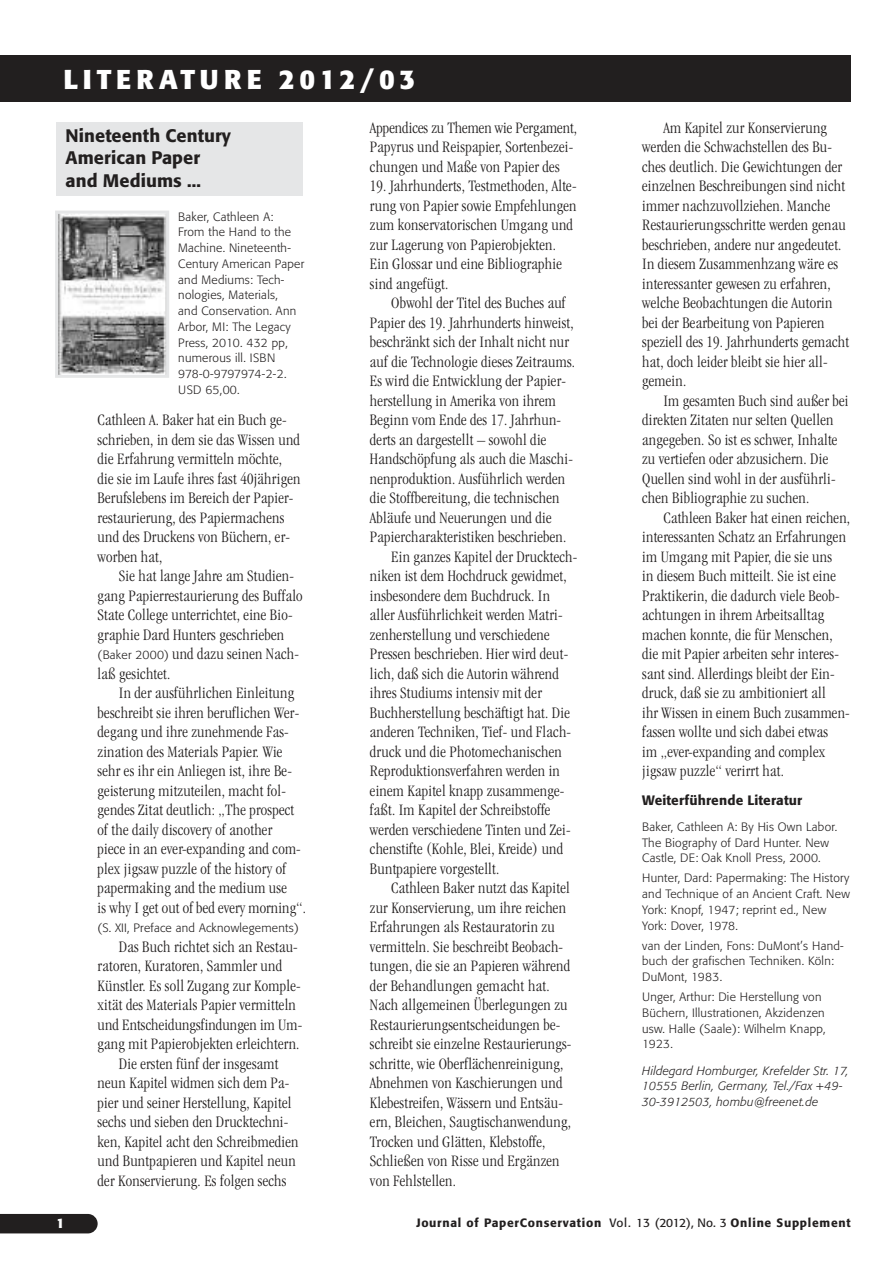
<style>
.page{position:relative;width:893px;height:1263px;background:#fff}
.page>*{position:absolute;margin:0;border:0;box-sizing:border-box;transform-origin:0 0}
.t1{font:700 27px "Formata";letter-spacing:.175em;color:#fff}
.t2{font:500 18px/22.6px "Formata";letter-spacing:.005em;color:#221f1f}
.t3{font:300 condensed 16.5px/19.5px "Garamond";letter-spacing:.015em;color:#221f1f}
.t4{font:500 13.5px "Formata";letter-spacing:.01em;color:#221f1f}
.t5{font:700 13.5px "Formata";color:#fff}
.t6{font:300 12px/15.8px "Formata";letter-spacing:.025em;color:#221f1f}
.t7{font:italic 300 12px/15.8px "Formata";letter-spacing:.015em;color:#221f1f}
.t8{font:500 12px "Formata";letter-spacing:.06em;color:#221f1f}
.s1{font-family:"Formata";font-stretch:normal;font-size:12px}
.s2{font-weight:400}
</style>
<div class="page">
<div style="left:57px;top:122px;width:246px;height:74px;background:#e5e6e7"></div>
<div style="left:0;top:55px;width:850px;height:47px;background:#221f1f"></div>
<div style="left:0;top:1214px;width:98px;height:19px;background:#221f1f"></div>
<img style="left:59px;top:215px;width:106px;height:159px">
<div style="left:55px;top:211px;width:114px;height:167px;border:3px solid #e5e6e7"></div>
<h1 class="t1" style="left:64px;top:68px;width:353px">LITERATURE 2012/03</h1>
<p class="t2" style="left:66px;top:125px;width:167px">Nineteenth Century<br>American Paper and Mediums ...</p>
<p class="t3" style="left:370px;top:119px;width:209px">Appendices zu Themen wie Pergament,<br>Papyrus und Reispapier, Sortenbezei&shy;chungen und Maße von Papier des</p>
<p class="t3" style="left:370px;top:177px;width:208px">19. Jahrhunderts, Testmethoden, Alte&shy;rung von Papier sowie Empfehlungen zum konservatorischen Umgang und zur Lagerung von Papierobjekten.<br>Ein Glossar und eine Bibliographie sind angefügt.</p>
<p class="t3" style="left:391px;top:294px;width:176px">Obwohl der Titel des Buches auf</p>
<p class="t3" style="left:370px;top:314px;width:205px">Papier des 19. Jahrhunderts hinweist,</p>
<p class="t3" style="left:370px;top:333px;width:201px">beschränkt sich der Inhalt nicht nur</p>
<p class="t3" style="left:370px;top:353px;width:207px">auf die Technologie dieses Zeitraums.</p>
<p class="t3" style="left:370px;top:372px;width:198px">Es wird die Entwicklung der Papier-</p>
<p class="t3" style="left:370px;top:392px;width:187px">herstellung in Amerika von ihrem</p>
<p class="t3" style="left:370px;top:411px;width:193px">Beginn vom Ende des 17. Jahrhun-</p>
<p class="t3" style="left:370px;top:431px;width:178px">derts an dargestellt – sowohl die</p>
<p class="t3" style="left:370px;top:450px;width:204px">Handschöpfung als auch die Maschi-</p>
<p class="t3" style="left:370px;top:470px;width:197px">nenproduktion. Ausführlich werden</p>
<p class="t3" style="left:370px;top:489px;width:191px">die Stoffbereitung, die technischen</p>
<p class="t3" style="left:370px;top:509px;width:183px">Abläufe und Neuerungen und die</p>
<p class="t3" style="left:370px;top:528px;width:198px">Papiercharakteristiken beschrieben.</p>
<p class="t3" style="left:391px;top:548px;width:188px">Ein ganzes Kapitel der Drucktech-</p>
<p class="t3" style="left:370px;top:567px;width:198px">niken ist dem Hochdruck gewidmet,</p>
<p class="t3" style="left:370px;top:587px;width:182px">insbesondere dem Buchdruck. In</p>
<p class="t3" style="left:370px;top:606px;width:194px">aller Ausführlichkeit werden Matri-</p>
<p class="t3" style="left:370px;top:626px;width:181px">zenherstellung und verschiedene</p>
<p class="t3" style="left:370px;top:645px;width:200px">Pressen beschrieben. Hier wird deut-</p>
<p class="t3" style="left:370px;top:665px;width:190px">lich, daß sich die Autorin während</p>
<p class="t3" style="left:370px;top:684px;width:173px">ihres Studiums intensiv mit der</p>
<p class="t3" style="left:370px;top:704px;width:201px">Buchherstellung beschäftigt hat. Die</p>
<p class="t3" style="left:370px;top:723px;width:203px">anderen Techniken, Tief- und Flach-</p>
<p class="t3" style="left:370px;top:743px;width:193px">druck und die Photomechanischen</p>
<p class="t3" style="left:370px;top:762px;width:191px">Reproduktionsverfahren werden in</p>
<p class="t3" style="left:370px;top:782px;width:196px">einem Kapitel knapp zusammenge-</p>
<p class="t3" style="left:370px;top:801px;width:182px">faßt. Im Kapitel der Schreibstoffe</p>
<p class="t3" style="left:370px;top:821px;width:202px">werden verschiedene Tinten und Zei-</p>
<p class="t3" style="left:370px;top:840px;width:195px">chenstifte (Kohle, Blei, Kreide) und</p>
<p class="t3" style="left:370px;top:860px;width:131px">Buntpapiere vorgestellt.</p>
<p class="t3" style="left:391px;top:879px;width:180px">Cathleen Baker nutzt das Kapitel</p>
<p class="t3" style="left:370px;top:899px;width:197px">zur Konservierung, um ihre reichen</p>
<p class="t3" style="left:370px;top:918px;width:186px">Erfahrungen als Restauratorin zu</p>
<p class="t3" style="left:370px;top:938px;width:195px">vermitteln. Sie beschreibt Beobach-</p>
<p class="t3" style="left:370px;top:957px;width:202px">tungen, die sie an Papieren während</p>
<p class="t3" style="left:370px;top:977px;width:181px">der Behandlungen gemacht hat.</p>
<p class="t3" style="left:370px;top:996px;width:199px">Nach allgemeinen Überlegungen zu</p>
<p class="t3" style="left:370px;top:1016px;width:192px">Restaurierungsentscheidungen be-</p>
<p class="t3" style="left:370px;top:1035px;width:203px">schreibt sie einzelne Restaurierungs-</p>
<p class="t3" style="left:370px;top:1055px;width:195px">schritte, wie Oberflächenreinigung,</p>
<p class="t3" style="left:370px;top:1074px;width:194px">Abnehmen von Kaschierungen und</p>
<p class="t3" style="left:370px;top:1094px;width:194px">Klebestreifen, Wässern und Entsäu-</p>
<p class="t3" style="left:370px;top:1113px;width:202px">ern, Bleichen, Saugtischanwendung,</p>
<p class="t3" style="left:370px;top:1133px;width:177px">Trocken und Glätten, Klebstoffe,</p>
<p class="t3" style="left:370px;top:1152px;width:191px">Schließen von Risse und Ergänzen</p>
<p class="t3" style="left:370px;top:1172px;width:88px">von Fehlstellen.</p>
<p class="t6" style="left:178px;top:209px;width:128px">Baker, Cathleen A:<br>From the Hand to the<br>Machine. Nineteenth-<br>Century American Paper and Mediums: Tech&shy;nologies, Materials,<br>and Conservation. Ann<br>Arbor, MI: The Legacy<br>Press, 2010. 432 pp, numerous ill. ISBN<br>978-0-9797974-2-2.<br>USD 65,00.</p>
<p class="t3" style="left:98px;top:411px;width:204px">Cathleen A. Baker hat ein Buch ge&shy;schrieben, in dem sie das Wissen und die Erfahrung vermitteln möchte, die sie im Laufe ihres fast 40jährigen<br>Berufslebens im Bereich der Papier&shy;restaurierung, des Papiermachens und des Druckens von Büchern, er&shy;worben hat,</p>
<p class="t3" style="left:98px;top:567px;width:206px;text-indent:21px">Sie hat lange Jahre am Studien&shy;gang Papierrestaurierung des Buffalo<br>State College unterrichtet, eine Bio&shy;graphie Dard Hunters geschrieben <span class="s1">(Baker 2000)</span> und dazu seinen Nach&shy;laß gesichtet.</p>
<p class="t3" style="left:98px;top:684px;width:210px;text-indent:21px">In der ausführlichen Einleitung beschreibt sie ihren beruflichen Wer&shy;degang und ihre zunehmende Fas&shy;zination des Materials Papier. Wie sehr es ihr ein Anliegen ist, ihre Be&shy;geisterung mitzuteilen, macht fol&shy;gendes Zitat deutlich: „The prospect of the daily discovery of another<br>piece in an ever-expanding and com&shy;plex jigsaw puzzle of the history of papermaking and the medium use<br>is why I get out of bed every morning“.</p>
<p class="t6" style="left:98px;top:921px;width:203px">(S. XII, Preface and Acknowlegements)</p>
<p class="t3" style="left:119px;top:938px;width:180px">Das Buch richtet sich an Restau-</p>
<p class="t3" style="left:98px;top:957px;width:186px">ratoren, Kuratoren, Sammler und</p>
<p class="t3" style="left:98px;top:977px;width:204px">Künstler. Es soll Zugang zur Komple-</p>
<p class="t3" style="left:98px;top:996px;width:200px">xität des Materials Papier vermitteln</p>
<p class="t3" style="left:98px;top:1016px;width:206px">und Entscheidungsfindungen im Um-</p>
<p class="t3" style="left:98px;top:1035px;width:203px">gang mit Papierobjekten erleichtern.</p>
<p class="t3" style="left:119px;top:1055px;width:161px">Die ersten fünf der insgesamt</p>
<p class="t3" style="left:98px;top:1074px;width:193px">neun Kapitel widmen sich dem Pa-</p>
<p class="t3" style="left:98px;top:1094px;width:195px">pier und seiner Herstellung, Kapitel</p>
<p class="t3" style="left:98px;top:1113px;width:192px">sechs und sieben den Drucktechni-</p>
<p class="t3" style="left:98px;top:1133px;width:202px">ken, Kapitel acht den Schreibmedien</p>
<p class="t3" style="left:98px;top:1152px;width:200px">und Buntpapieren und Kapitel neun</p>
<p class="t3" style="left:98px;top:1172px;width:190px">der Konservierung. Es folgen sechs</p>
<p class="t3" style="left:642px;top:119px;width:208px;text-indent:21px">Am Kapitel zur Konservierung werden die Schwachstellen des Bu&shy;ches deutlich. Die Gewichtungen der einzelnen Beschreibungen sind nicht immer nachzuvollziehen. Manche Restaurierungsschritte werden genau beschrieben, andere nur angedeutet.<br>In diesem Zusammenhzang wäre es interessanter gewesen zu erfahren, welche Beobachtungen die Autorin bei der Bearbeitung von Papieren speziell des 19. Jahrhunderts gemacht hat, doch leider bleibt sie hier all&shy;gemein.</p>
<p class="t3" style="left:642px;top:392px;width:208px;text-indent:21px">Im gesamten Buch sind außer bei direkten Zitaten nur selten Quellen angegeben. So ist es schwer, Inhalte zu vertiefen oder abzusichern. Die Quellen sind wohl in der ausführli&shy;chen Bibliographie zu suchen.</p>
<p class="t3" style="left:642px;top:509px;width:209px;text-indent:21px">Cathleen Baker hat einen reichen, interessanten Schatz an Erfahrungen im Umgang mit Papier, die sie uns<br>in diesem Buch mitteilt. Sie ist eine Praktikerin, die dadurch viele Beob&shy;achtungen in ihrem Arbeitsalltag machen konnte, die für Menschen, die mit Papier arbeiten sehr interes&shy;sant sind. Allerdings bleibt der Ein&shy;druck, daß sie zu ambitioniert all<br>ihr Wissen in einem Buch zusammen&shy;fassen wollte und sich dabei etwas<br>im „ever-expanding and complex jigsaw puzzle“ verirrt hat.</p>
<p class="t4" style="left:642px;top:795px;width:162px">Weiterführende Literatur</p>
<p class="t6" style="left:642px;top:820px;width:197px">Baker, Cathleen A: By His Own Labor.<br>The Biography of Dard Hunter. New<br>Castle, DE: Oak Knoll Press, 2000.</p>
<p class="t6" style="left:642px;top:871px;width:209px">Hunter, Dard: Papermaking: The History and Technique of an Ancient Craft. New York: Knopf, 1947; reprint ed., New York: Dover, 1978.</p>
<p class="t6" style="left:642px;top:938px;width:203px">van der Linden, Fons: DuMont’s Hand&shy;buch der grafischen Techniken. Köln:<br>DuMont, 1983.</p>
<p class="t6" style="left:642px;top:990px;width:185px">Unger, Arthur: Die Herstellung von<br>Büchern, Illustrationen, Akzidenzen usw. Halle (Saale): Wilhelm Knapp,<br>1923.</p>
<p class="t7" style="left:642px;top:1064px;width:208px">Hildegard Homburger, Krefelder Str. 17,<br>10555 Berlin, Germany, Tel./Fax +49-<br>30-3912503, hombu@freenet.de</p>
<p class="t5" style="left:56px;top:1217px;width:9px">1</p>
<p class="t8" style="left:416px;top:1217px;width:436px">Journal of PaperConservation <span class="s2">Vol. 13 (2012), No. 3</span> Online Supplement</p>
</div>
